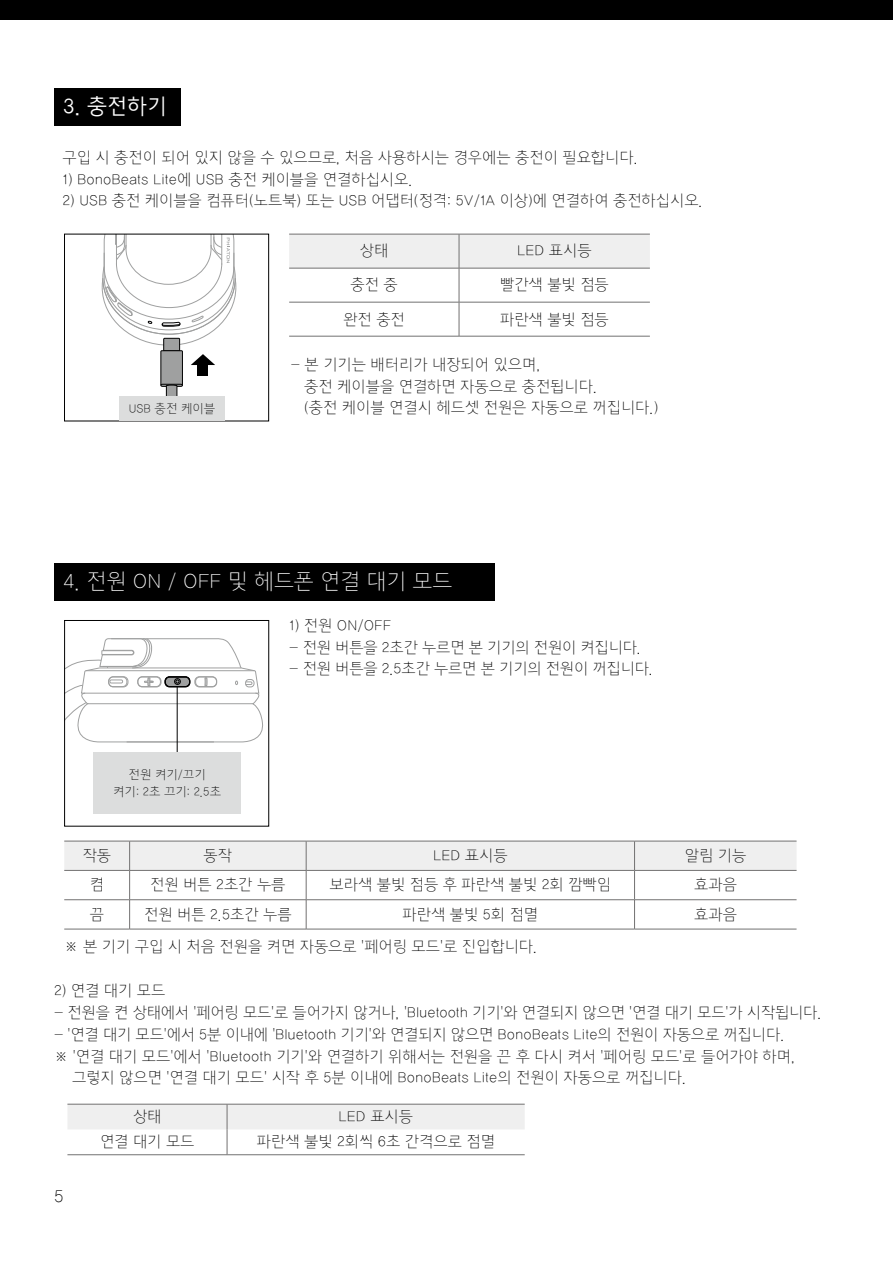
<style>
.page{position:relative;width:893px;height:1263px;background:#fff}
.page>*{position:absolute;margin:0;border:0;box-sizing:border-box;transform-origin:0 0}
.t1{font:21px "Cresyn E Goth 10";color:#fff}
.t2{font:21px "Cresyn E Goth 30";color:#fff}
.t3{font:18px "Cresyn E Goth 10";color:#000}
.t4{font:15px/21.8px "Cresyn E Goth 10";color:#000}
.t5{font:12px/16.5px "Cresyn E Goth 10";color:#000;text-align:center}
</style>
<div class="page">
<div style="left:0;top:0;width:893px;height:19px;background:#000"></div>
<div style="left:54px;top:88px;width:126px;height:38px;background:#000"></div>
<div style="left:289px;top:235px;width:361px;height:33px;background:#efefef"></div>
<hr style="left:289px;top:234px;width:170px;height:1px;background:#727171">
<hr style="left:459px;top:234px;width:191px;height:1px;background:#727171">
<hr style="left:459px;top:234px;width:1px;height:34px;background:#727171">
<hr style="left:289px;top:268px;width:170px;height:1px;background:#727171">
<hr style="left:459px;top:268px;width:191px;height:1px;background:#727171">
<hr style="left:459px;top:268px;width:1px;height:34px;background:#727171">
<hr style="left:289px;top:302px;width:170px;height:1px;background:#727171">
<hr style="left:459px;top:302px;width:191px;height:1px;background:#727171">
<hr style="left:459px;top:302px;width:1px;height:34px;background:#727171">
<hr style="left:289px;top:336px;width:170px;height:1px;background:#727171">
<hr style="left:459px;top:336px;width:191px;height:1px;background:#727171">
<svg style="left:64px;top:841px;width:732px;height:88px"></svg>
<hr style="left:64px;top:929px;width:66px;height:1px;background:#727171">
<hr style="left:130px;top:929px;width:176px;height:1px;background:#727171">
<hr style="left:306px;top:929px;width:329px;height:1px;background:#727171">
<hr style="left:634px;top:929px;width:162px;height:1px;background:#727171">
<svg style="left:67px;top:1104px;width:458px;height:50px"></svg>
<hr style="left:67px;top:1154px;width:160px;height:1px;background:#727171">
<hr style="left:227px;top:1154px;width:298px;height:1px;background:#727171">
<div style="left:54px;top:564px;width:441px;height:37px;background:#000"></div>
<svg style="left:101px;top:236px;width:136px;height:160px"></svg>
<div style="left:64px;top:234px;width:205px;height:187px;border:1px solid #000"></div>
<div style="left:119px;top:396px;width:106px;height:24px;background:#dcdddd"></div>
<svg style="left:66px;top:638px;width:197px;height:114px"></svg>
<div style="left:64px;top:620px;width:205px;height:206px;border:1px solid #000"></div>
<hr style="left:177px;top:687px;width:1px;height:66px;background:#000">
<div style="left:93px;top:752px;width:148px;height:62px;background:#dcdddd"></div>
<h1 class="t2" style="left:63px;top:95px;width:106px">3. 충전하기</h1>
<p class="t4" style="left:63px;top:147px;width:577px">구입 시 충전이 되어 있지 않을 수 있으므로, 처음 사용하시는 경우에는 충전이 필요합니다.</p>
<p class="t4" style="left:63px;top:169px;width:352px">1) BonoBeats Lite에 USB 충전 케이블을 연결하십시오.</p>
<p class="t4" style="left:63px;top:191px;width:642px">2) USB 충전 케이블을 컴퓨터(노트북) 또는 USB 어댑터(정격: 5V/1A 이상)에 연결하여 충전하십시오.</p>
<p class="t4" style="left:360px;top:241px;width:30px">상태</p>
<p class="t4" style="left:517px;top:241px;width:76px">LED 표시등</p>
<p class="t4" style="left:350px;top:275px;width:49px">충전 중</p>
<p class="t4" style="left:500px;top:275px;width:110px">빨간색 불빛 점등</p>
<p class="t4" style="left:343px;top:309px;width:63px">완전 충전</p>
<p class="t4" style="left:500px;top:309px;width:110px">파란색 불빛 점등</p>
<p class="t4" style="left:304px;top:354px;width:294px;text-indent:-14px">- 본 기기는 배터리가 내장되어 있으며,<br>충전 케이블을 연결하면 자동으로 충전됩니다.</p>
<p class="t5" style="left:129px;top:400px;width:88px">USB 충전 케이블</p>
<p class="t4" style="left:304px;top:398px;width:356px">(충전 케이블 연결시 헤드셋 전원은 자동으로 꺼집니다.)</p>
<h1 class="t1" style="left:63px;top:570px;width:391px">4. 전원 ON / OFF 및 헤드폰 연결 대기 모드</h1>
<p class="t5" style="left:113px;top:767px;width:109px">전원 켜기/끄기<br>켜기: 2초 끄기: 2.5초</p>
<p class="t4" style="left:289px;top:615px;width:104px">1) 전원 ON/OFF</p>
<p class="t4" style="left:289px;top:637px;width:353px">- 전원 버튼을 2초간 누르면 본 기기의 전원이 켜집니다.</p>
<p class="t4" style="left:289px;top:659px;width:365px">- 전원 버튼을 2.5초간 누르면 본 기기의 전원이 꺼집니다.</p>
<p class="t4" style="left:83px;top:845px;width:30px">작동</p>
<p class="t4" style="left:204px;top:845px;width:30px">동작</p>
<p class="t4" style="left:433px;top:845px;width:76px">LED 표시등</p>
<p class="t4" style="left:685px;top:845px;width:63px">알림 기능</p>
<p class="t4" style="left:90px;top:875px;width:16px">켬</p>
<p class="t4" style="left:150px;top:875px;width:137px">전원 버튼 2초간 누름</p>
<p class="t4" style="left:330px;top:875px;width:283px">보라색 불빛 점등 후 파란색 불빛 2회 깜빡임</p>
<p class="t4" style="left:694px;top:875px;width:44px">효과음</p>
<p class="t4" style="left:90px;top:904px;width:16px">끔</p>
<p class="t4" style="left:144px;top:904px;width:149px">전원 버튼 2.5초간 누름</p>
<p class="t4" style="left:403px;top:904px;width:137px">파란색 불빛 5회 점멸</p>
<p class="t4" style="left:694px;top:904px;width:44px">효과음</p>
<p class="t4" style="left:64px;top:936px;width:475px">※ 본 기기 구입 시 처음 전원을 켜면 자동으로 ‘페어링 모드’로 진입합니다.</p>
<p class="t4" style="left:54px;top:981px;width:113px">2) 연결 대기 모드</p>
<p class="t4" style="left:54px;top:1002px;width:769px">- 전원을 켠 상태에서 ‘페어링 모드’로 들어가지 않거나, ‘Bluetooth 기기’와 연결되지 않으면 ‘연결 대기 모드’가 시작됩니다.</p>
<p class="t4" style="left:54px;top:1024px;width:732px">- ‘연결 대기 모드’에서 5분 이내에 ‘Bluetooth 기기’와 연결되지 않으면 BonoBeats Lite의 전원이 자동으로 꺼집니다.</p>
<p class="t4" style="left:54px;top:1046px;width:743px">※ ‘연결 대기 모드’에서 ‘Bluetooth 기기’와 연결하기 위해서는 전원을 끈 후 다시 켜서 ‘페어링 모드’로 들어가야 하며,</p>
<p class="t4" style="left:72px;top:1068px;width:616px">그렇지 않으면 ‘연결 대기 모드’ 시작 후 5분 이내에 BonoBeats Lite의 전원이 자동으로 꺼집니다.</p>
<p class="t3" style="left:54px;top:1187px;width:11px">5</p>
<p class="t4" style="left:133px;top:1107px;width:30px">상태</p>
<p class="t4" style="left:339px;top:1107px;width:76px">LED 표시등</p>
<p class="t4" style="left:100px;top:1132px;width:96px">연결 대기 모드</p>
<p class="t4" style="left:257px;top:1132px;width:240px">파란색 불빛 2회씩 6초 간격으로 점멸</p>
</div>
